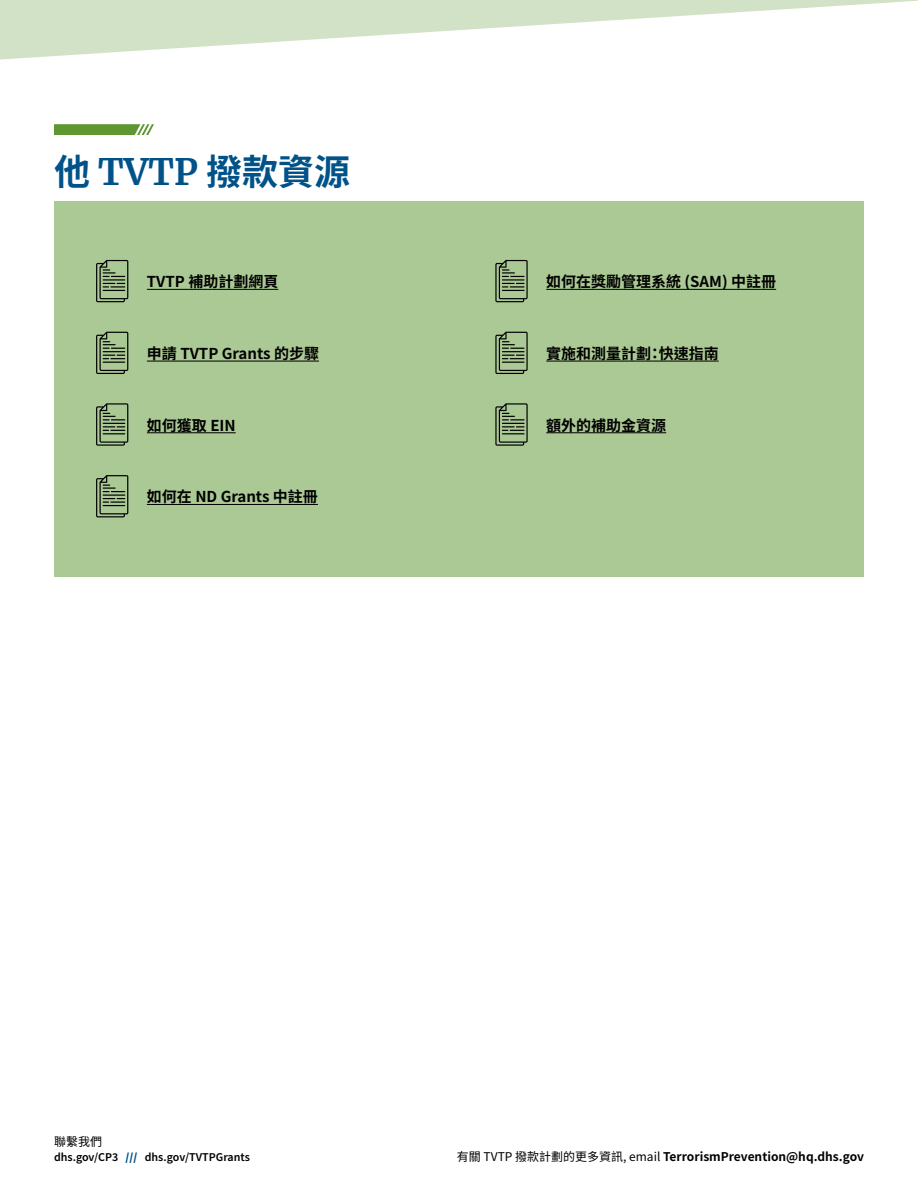
<style>
.page{position:relative;width:918px;height:1188px;background:#fff}
.page>*{position:absolute;margin:0;border:0;box-sizing:border-box;transform-origin:0 0}
.t1{font:700 36px "Source Han Sans TW";color:#005288}
.t2{font:700 15px "Source Han Sans TW";color:#000}
.t3{font:700 12px "Source Han Sans TW";color:#000}
.t4{font:600 12px "Source Sans Pro";color:#000}
.t5{font:12px "Source Han Sans TW";color:#000}
.s1{font-family:"Merriweather"}
.s2{font-weight:900;color:#005288}
.s3{font-weight:400}
</style>
<div class="page">
<svg style="left:0;top:0;width:918px;height:60px"></svg>
<div style="left:54px;top:201px;width:810px;height:375px;background:#abc994"></div>
<svg style="left:96px;top:260px;width:32px;height:42px"></svg>
<svg style="left:96px;top:403px;width:32px;height:43px"></svg>
<svg style="left:495px;top:260px;width:33px;height:42px"></svg>
<svg style="left:495px;top:403px;width:33px;height:43px"></svg>
<svg style="left:96px;top:332px;width:32px;height:42px"></svg>
<svg style="left:96px;top:475px;width:32px;height:42px"></svg>
<svg style="left:495px;top:332px;width:33px;height:42px"></svg>
<hr style="left:147px;top:289px;width:131px;height:1px;background:#000">
<hr style="left:147px;top:432px;width:89px;height:1px;background:#000">
<hr style="left:546px;top:289px;width:230px;height:1px;background:#000">
<hr style="left:546px;top:432px;width:120px;height:1px;background:#000">
<hr style="left:147px;top:361px;width:172px;height:1px;background:#000">
<hr style="left:147px;top:504px;width:171px;height:1px;background:#000">
<hr style="left:546px;top:361px;width:173px;height:1px;background:#000">
<svg style="left:54px;top:124px;width:100px;height:11px"></svg>
<h2 class="t1" style="left:54px;top:152px;width:298px">他 <span class="s1">TVTP</span> 撥款資源</h2>
<p class="t2" style="left:147px;top:273px;width:133px">TVTP 補助計劃網頁</p>
<p class="t2" style="left:147px;top:345px;width:174px">申請 TVTP Grants 的步驟</p>
<p class="t2" style="left:147px;top:417px;width:90px">如何獲取 EIN</p>
<p class="t2" style="left:147px;top:488px;width:173px">如何在 ND Grants 中註冊</p>
<p class="t2" style="left:546px;top:273px;width:231px">如何在獎勵管理系統 (SAM) 中註冊</p>
<p class="t2" style="left:546px;top:345px;width:174px">實施和測量計劃：快速指南</p>
<p class="t2" style="left:546px;top:417px;width:121px">額外的補助金資源</p>
<p class="t5" style="left:54px;top:1135px;width:49px">聯繫我們</p>
<p class="t4" style="left:54px;top:1149px;width:197px">dhs.gov/CP3 <span class="s2">///</span> dhs.gov/TVTPGrants</p>
<p class="t3" style="left:457px;top:1150px;width:409px"><span class="s3">有關 TVTP 撥款計劃的更多資訊, email</span> TerrorismPrevention@hq.dhs.gov</p>
</div>
